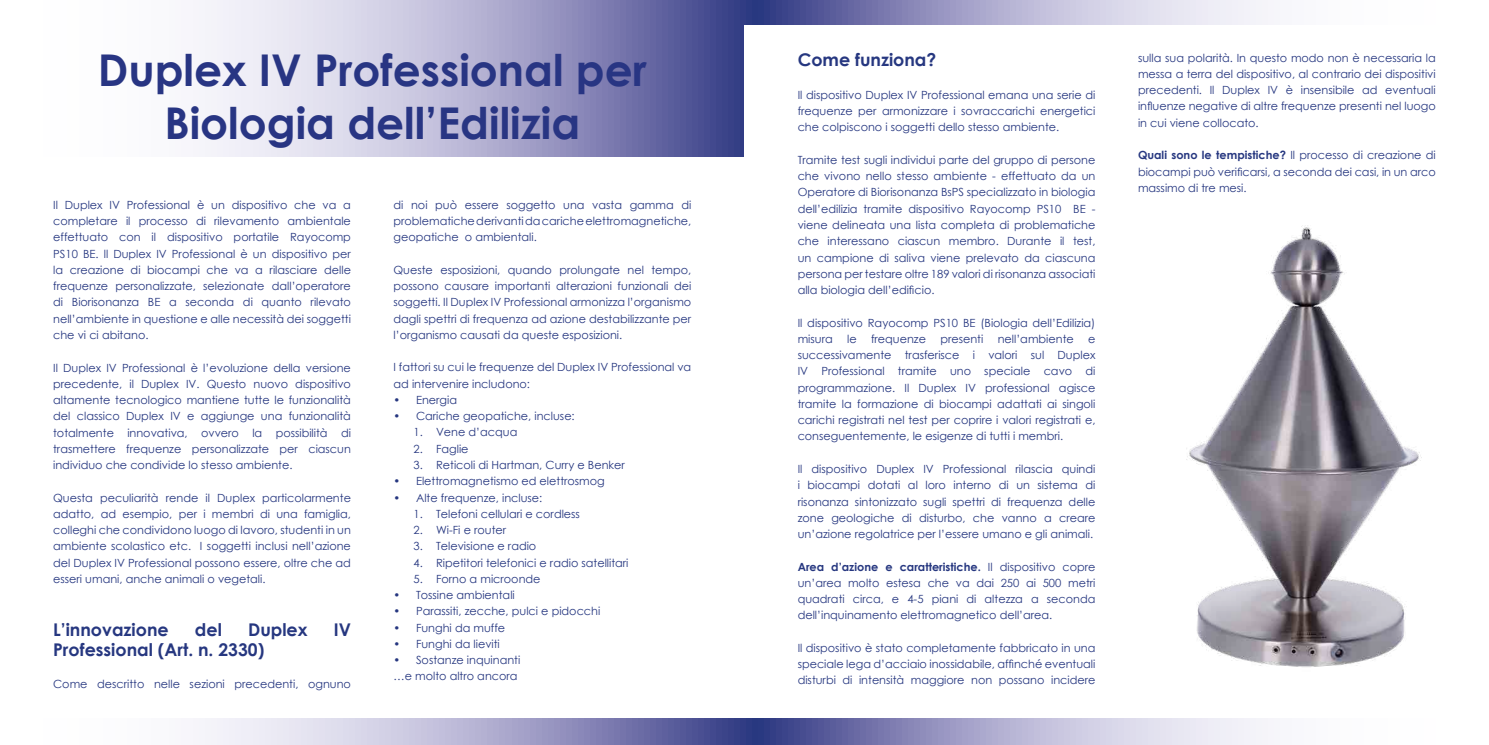
<style>
.page{position:relative;width:1489px;height:745px;background:#fff}
.page>*{position:absolute;margin:0;border:0;box-sizing:border-box;transform-origin:0 0}
.t1{font:700 43.75px/52.5px "Century Gothic";color:#283583;text-align:center}
.t2{font:700 17.5px "Century Gothic";color:#263780}
.t3{font:11.25px/16.2px "Century Gothic";color:#263780;text-align:justify}
.s1{font-weight:700}
</style>
<div class="page">
<svg style="left:205px;top:718px;width:1063px;height:26px"></svg>
<svg style="left:205px;top:0;width:1063px;height:156px"></svg>
<div style="left:744px;top:26px;width:744px;height:146px;background:#fff"></div>
<img style="left:1186px;top:225px;width:236px;height:442px">
<h1 class="t1" style="left:98px;top:42px;width:550px">Duplex IV Professional per<br>Biologia dell’Edilizia</h1>
<p class="t3" style="left:53px;top:196px;width:299px">Il Duplex IV Professional è un dispositivo che va a completare il processo di rilevamento ambientale effettuato con il dispositivo portatile Rayocomp PS10 BE. ll Duplex IV Professional è un dispositivo per la creazione di biocampi che va a rilasciare delle frequenze personalizzate, selezionate dall’operatore di Biorisonanza BE a seconda di quanto rilevato nell’ambiente in questione e alle necessità dei soggetti che vi ci abitano.</p>
<p class="t3" style="left:53px;top:359px;width:299px">Il Duplex IV Professional è l’evoluzione della versione precedente, il Duplex IV. Questo nuovo dispositivo altamente tecnologico mantiene tutte le funzionalità del classico Duplex IV e aggiunge una funzionalità totalmente innovativa, ovvero la possibilità di trasmettere frequenze personalizzate per ciascun individuo che condivide lo stesso ambiente.</p>
<p class="t3" style="left:53px;top:489px;width:299px">Questa peculiarità rende il Duplex particolarmente adatto, ad esempio, per i membri di una famiglia, colleghi che condividono luogo di lavoro, studenti in un ambiente scolastico etc. I soggetti inclusi nell’azione del Duplex IV Professional possono essere, oltre che ad esseri umani, anche animali o vegetali.</p>
<h2 class="t2" style="left:53px;top:615px;width:117px">L’innovazione</h2>
<h2 class="t2" style="left:195px;top:615px;width:28px">del</h2>
<h2 class="t2" style="left:248px;top:615px;width:61px">Duplex</h2>
<h2 class="t2" style="left:334px;top:615px;width:19px">IV</h2>
<h2 class="t2" style="left:53px;top:635px;width:213px">Professional (Art. n. 2330)</h2>
<p class="t3" style="left:53px;top:675px;width:299px">Come descritto nelle sezioni precedenti, ognuno</p>
<p class="t3" style="left:393px;top:196px;width:299px">di noi può essere soggetto una vasta gamma di problematiche derivanti da cariche elettromagnetiche, geopatiche o ambientali.</p>
<p class="t3" style="left:393px;top:261px;width:299px">Queste esposizioni, quando prolungate nel tempo, possono causare importanti alterazioni funzionali dei soggetti. Il Duplex IV Professional armonizza l’organismo dagli spettri di frequenza ad azione destabilizzante per l’organismo causati da queste esposizioni.</p>
<p class="t3" style="left:393px;top:359px;width:299px">I fattori su cui le frequenze del Duplex IV Professional va ad intervenire includono:</p>
<p class="t3" style="left:393px;top:391px;width:65px">• Energia</p>
<p class="t3" style="left:393px;top:407px;width:183px">• Cariche geopatiche, incluse:</p>
<p class="t3" style="left:413px;top:424px;width:105px">1. Vene d’acqua</p>
<p class="t3" style="left:413px;top:440px;width:57px">2. Faglie</p>
<p class="t3" style="left:413px;top:456px;width:213px">3. Reticoli di Hartman, Curry e Benker</p>
<p class="t3" style="left:393px;top:472px;width:213px">• Elettromagnetismo ed elettrosmog</p>
<p class="t3" style="left:393px;top:489px;width:150px">• Alte frequenze, incluse:</p>
<p class="t3" style="left:413px;top:505px;width:168px">1. Telefoni cellulari e cordless</p>
<p class="t3" style="left:413px;top:521px;width:94px">2. Wi-Fi e router</p>
<p class="t3" style="left:413px;top:537px;width:124px">3. Televisione e radio</p>
<p class="t3" style="left:413px;top:554px;width:216px">4. Ripetitori telefonici e radio satellitari</p>
<p class="t3" style="left:413px;top:570px;width:128px">5. Forno a microonde</p>
<p class="t3" style="left:393px;top:586px;width:123px">• Tossine ambientali</p>
<p class="t3" style="left:393px;top:602px;width:208px">• Parassiti, zecche, pulci e pidocchi</p>
<p class="t3" style="left:393px;top:619px;width:113px">• Funghi da muffe</p>
<p class="t3" style="left:393px;top:635px;width:108px">• Funghi da lieviti</p>
<p class="t3" style="left:393px;top:651px;width:128px">• Sostanze inquinanti …e molto altro ancora</p>
<p class="t3" style="left:1137px;top:49px;width:299px">sulla sua polarità. In questo modo non è necessaria la messa a terra del dispositivo, al contrario dei dispositivi precedenti. Il Duplex IV è insensibile ad eventuali influenze negative di altre frequenze presenti nel luogo in cui viene collocato.</p>
<p class="t3" style="left:1137px;top:147px;width:299px"><span class="s1">Quali sono le tempistiche?</span> Il processo di creazione di biocampi può verificarsi, a seconda dei casi, in un arco massimo di tre mesi.</p>
<h2 class="t2" style="left:797px;top:47px;width:140px">Come funziona?</h2>
<p class="t3" style="left:797px;top:86px;width:299px">Il dispositivo Duplex IV Professional emana una serie di frequenze per armonizzare i sovraccarichi energetici che colpiscono i soggetti dello stesso ambiente.</p>
<p class="t3" style="left:797px;top:151px;width:299px">Tramite test sugli individui parte del gruppo di persone che vivono nello stesso ambiente - effettuato da un Operatore di Biorisonanza BsPS specializzato in biologia dell’edilizia tramite dispositivo Rayocomp PS10 BE - viene delineata una lista completa di problematiche che interessano ciascun membro. Durante il test, un campione di saliva viene prelevato da ciascuna persona per testare oltre 189 valori di risonanza associati alla biologia dell’edificio.</p>
<p class="t3" style="left:797px;top:314px;width:299px">Il dispositivo Rayocomp PS10 BE (Biologia dell’Edilizia) misura</p>
<h1 class="t1" style="left:1011px;top:94px;width:212px">Chi siamo</h1>
<p class="t3" style="left:847px;top:330px;width:11px">le</p>
<p class="t3" style="left:871px;top:330px;width:57px">frequenze</p>
<p class="t3" style="left:940px;top:330px;width:44px">presenti</p>
<p class="t3" style="left:997px;top:330px;width:78px">nell’ambiente</p>
<p class="t3" style="left:797px;top:330px;width:299px;text-indent:290px">e successivamente trasferisce i valori sul Duplex IV Professional tramite uno speciale cavo di programmazione. Il Duplex IV professional agisce tramite la formazione di biocampi adattati ai singoli carichi registrati nel test per coprire i valori registrati e, conseguentemente, le esigenze di tutti i membri.</p>
<p class="t3" style="left:797px;top:460px;width:299px">Il dispositivo Duplex IV Professional rilascia quindi i biocampi dotati al loro interno di un sistema di risonanza sintonizzato sugli spettri di frequenza delle zone geologiche di disturbo, che vanno a creare un’azione regolatrice per l’essere umano e gli animali.</p>
<p class="t3" style="left:797px;top:558px;width:299px"><span class="s1">Area d’azione e caratteristiche.</span> Il dispositivo copre un’area molto estesa che va dai 250 ai 500 metri quadrati circa, e 4-5 piani di altezza a seconda dell’inquinamento elettromagnetico dell’area.</p>
<p class="t3" style="left:797px;top:639px;width:299px">Il dispositivo è stato completamente fabbricato in una speciale lega d’acciaio inossidabile, affinché eventuali disturbi di intensità maggiore non possano incidere</p>
</div>
